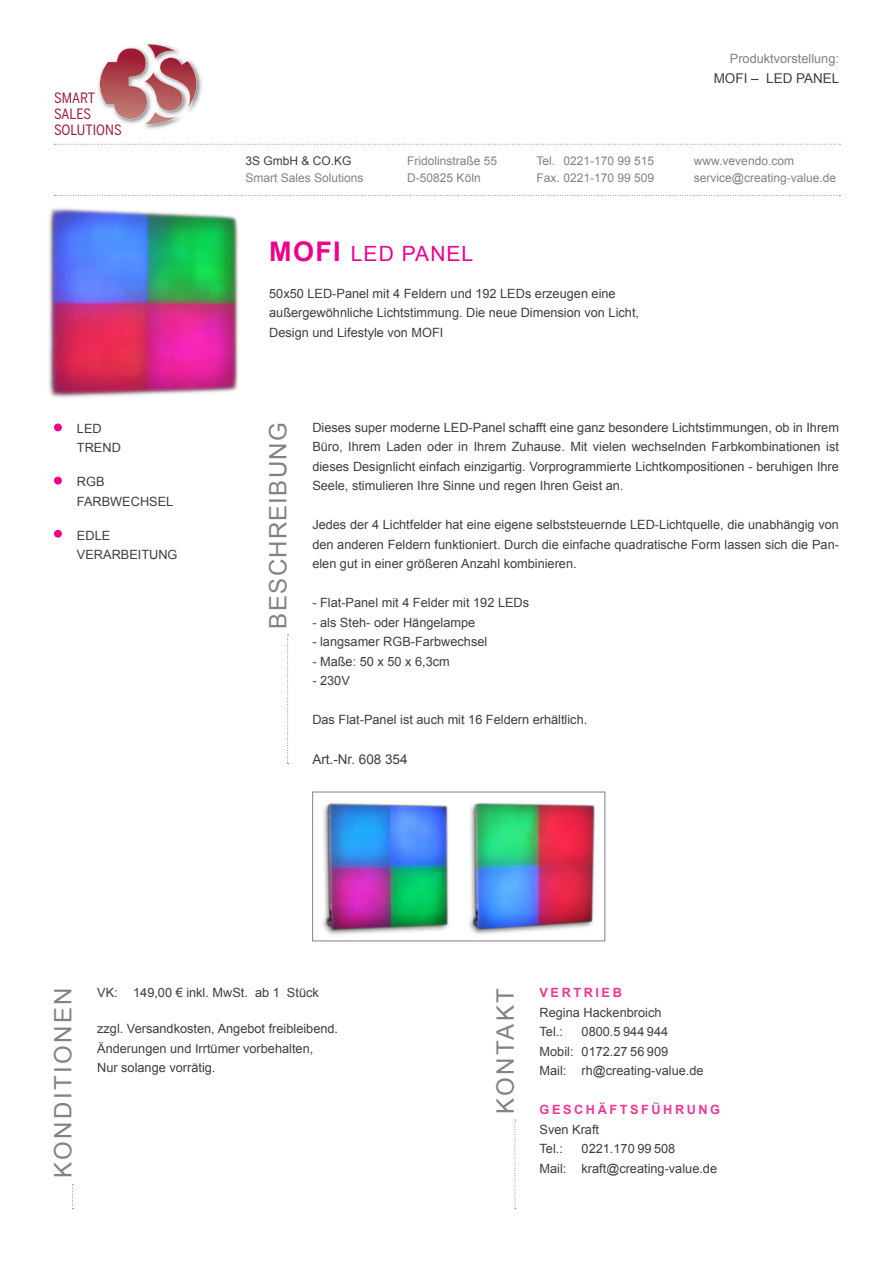
<style>
.page{position:relative;width:893px;height:1263px;background:#fff}
.page>*{position:absolute;margin:0;border:0;box-sizing:border-box;transform-origin:0 0}
.t1{font:24px "Arial";letter-spacing:.1em;color:#808285}
.t2{font:24px "Arial";letter-spacing:.05em;color:#808285}
.t3{font:21px "Arial";letter-spacing:.05em;color:#ed028c}
.t4{font:14.1px/15.8px "Benton Sans Cond";color:#9e1b35}
.t5{font:13.5px "Arial";color:#3e3e3f}
.t6{font:12.75px/19.5px "Arial";color:#3e3e3f}
.t7{font:700 12.75px "Arial";letter-spacing:.2em;color:#ed3896}
.t8{font:12.75px "Arial";color:#808285}
.t9{font:12px/16.5px "Arial";color:#808285}
.t10{font:12px "Arial";color:#3e3e3f}
.s1{font-weight:700;font-size:27px}
</style>
<div class="page">
<svg style="left:54px;top:195px;width:786px;height:1px"></svg>
<svg style="left:54px;top:144px;width:786px;height:1px"></svg>
<img style="left:98px;top:43px;width:104px;height:86px">
<svg style="left:100px;top:44px;width:97px;height:80px"></svg>
<svg style="left:287px;top:634px;width:2px;height:130px"></svg>
<div style="left:54px;top:423px;width:8px;height:8px;background:#ed028c;border-radius:50%"></div>
<div style="left:54px;top:477px;width:8px;height:7px;background:#ed028c;border-radius:50%"></div>
<div style="left:54px;top:530px;width:8px;height:8px;background:#ed028c;border-radius:50%"></div>
<svg style="left:72px;top:1184px;width:1px;height:25px"></svg>
<svg style="left:514px;top:1120px;width:2px;height:89px"></svg>
<img style="left:322px;top:802px;width:273px;height:133px">
<div style="left:312px;top:792px;width:293px;height:149px;border:1px solid #808285"></div>
<img style="left:48px;top:208px;width:191px;height:190px">
<p class="t4" style="left:54px;top:90px;width:69px">SMART<br>SALES<br>SOLUTIONS</p>
<p class="t6" style="left:77px;top:419px;width:45px">LED<br>TREND</p>
<p class="t6" style="left:77px;top:472px;width:98px">RGB<br>FARBWECHSEL</p>
<p class="t6" style="left:77px;top:526px;width:102px">EDLE<br>VERARBEITUNG</p>
<p class="t10" style="left:245px;top:153px;width:108px">3S GmbH &amp; CO.KG</p>
<p class="t9" style="left:245px;top:169px;width:120px">Smart Sales Solutions</p>
<p class="t9" style="left:407px;top:153px;width:92px">Fridolinstraße 55<br>D-50825 Köln</p>
<h2 class="t3" style="left:269px;top:240px;width:206px"><span class="s1">MOFI</span> LED PANEL</h2>
<p class="t9" style="left:536px;top:153px;width:119px">Tel. 0221-170 99 515<br>Fax. 0221-170 99 509</p>
<p class="t6" style="left:269px;top:284px;width:371px">50x50 LED-Panel mit 4 Feldern und 192 LEDs erzeugen eine außergewöhnliche Lichtstimmung. Die neue Dimension von Licht,<br>Design und Lifestyle von MOFI</p>
<p class="t8" style="left:730px;top:50px;width:111px">Produktvorstellung:</p>
<p class="t5" style="left:714px;top:69px;width:127px">MOFI – LED PANEL</p>
<p class="t9" style="left:694px;top:153px;width:144px">www.vevendo.com service@creating-value.de</p>
<h1 class="t2" style="left:262px;top:629px;width:208px;rotate:-90deg">BESCHREIBUNG</h1>
<p class="t6" style="left:312px;top:418px;width:528px;text-align:justify">Dieses super moderne LED-Panel schafft eine ganz besondere Lichtstimmungen, ob in Ihrem Büro, Ihrem Laden oder in Ihrem Zuhause. Mit vielen wechselnden Farbkombinationen ist dieses Designlicht einfach einzigartig. Vorprogrammierte Lichtkompositionen - beruhigen Ihre Seele, stimulieren Ihre Sinne und regen Ihren Geist an.</p>
<p class="t6" style="left:312px;top:515px;width:528px;text-align:justify">Jedes der 4 Lichtfelder hat eine eigene selbststeuernde LED-Lichtquelle, die unabhängig von den anderen Feldern funktioniert. Durch die einfache quadratische Form lassen sich die Pan&shy;elen gut in einer größeren Anzahl kombinieren.</p>
<p class="t6" style="left:312px;top:593px;width:218px">- Flat-Panel mit 4 Felder mit 192 LEDs</p>
<p class="t6" style="left:312px;top:613px;width:164px">- als Steh- oder Hängelampe</p>
<p class="t6" style="left:312px;top:632px;width:176px">- langsamer RGB-Farbwechsel</p>
<p class="t6" style="left:312px;top:652px;width:139px">- Maße: 50 x 50 x 6,3cm</p>
<p class="t6" style="left:312px;top:671px;width:39px">- 230V</p>
<p class="t6" style="left:312px;top:710px;width:276px">Das Flat-Panel ist auch mit 16 Feldern erhältlich.</p>
<p class="t5" style="left:312px;top:750px;width:97px">Art.-Nr. 608 354</p>
<p class="t6" style="left:97px;top:983px;width:223px">VK: 149,00 € inkl. MwSt. ab 1 Stück</p>
<p class="t6" style="left:97px;top:1019px;width:242px">zzgl. Versandkosten, Angebot freibleibend.<br>Änderungen und Irrtümer vorbehalten,<br>Nur solange vorrätig.</p>
<h1 class="t1" style="left:47px;top:1178px;width:192px;rotate:-90deg">KONDITIONEN</h1>
<p class="t7" style="left:540px;top:984px;width:84px">VERTRIEB</p>
<h1 class="t1" style="left:490px;top:1114px;width:127px;rotate:-90deg">KONTAKT</h1>
<p class="t6" style="left:540px;top:1002px;width:123px">Regina Hackenbroich<br>Tel.:</p>
<p class="t6" style="left:540px;top:1022px;width:166px;text-indent:42px">0800.5 944 944<br>Mobil: 0172.27 56 909<br>Mail: rh@creating-value.de</p>
<p class="t7" style="left:540px;top:1101px;width:182px">GESCHÄFTSFÜHRUNG</p>
<p class="t6" style="left:540px;top:1119px;width:61px">Sven Kraft<br>Tel.:</p>
<p class="t6" style="left:540px;top:1139px;width:179px;text-align:center">0221.170 99 508<br>Mail: kraft@creating-value.de</p>
</div>
